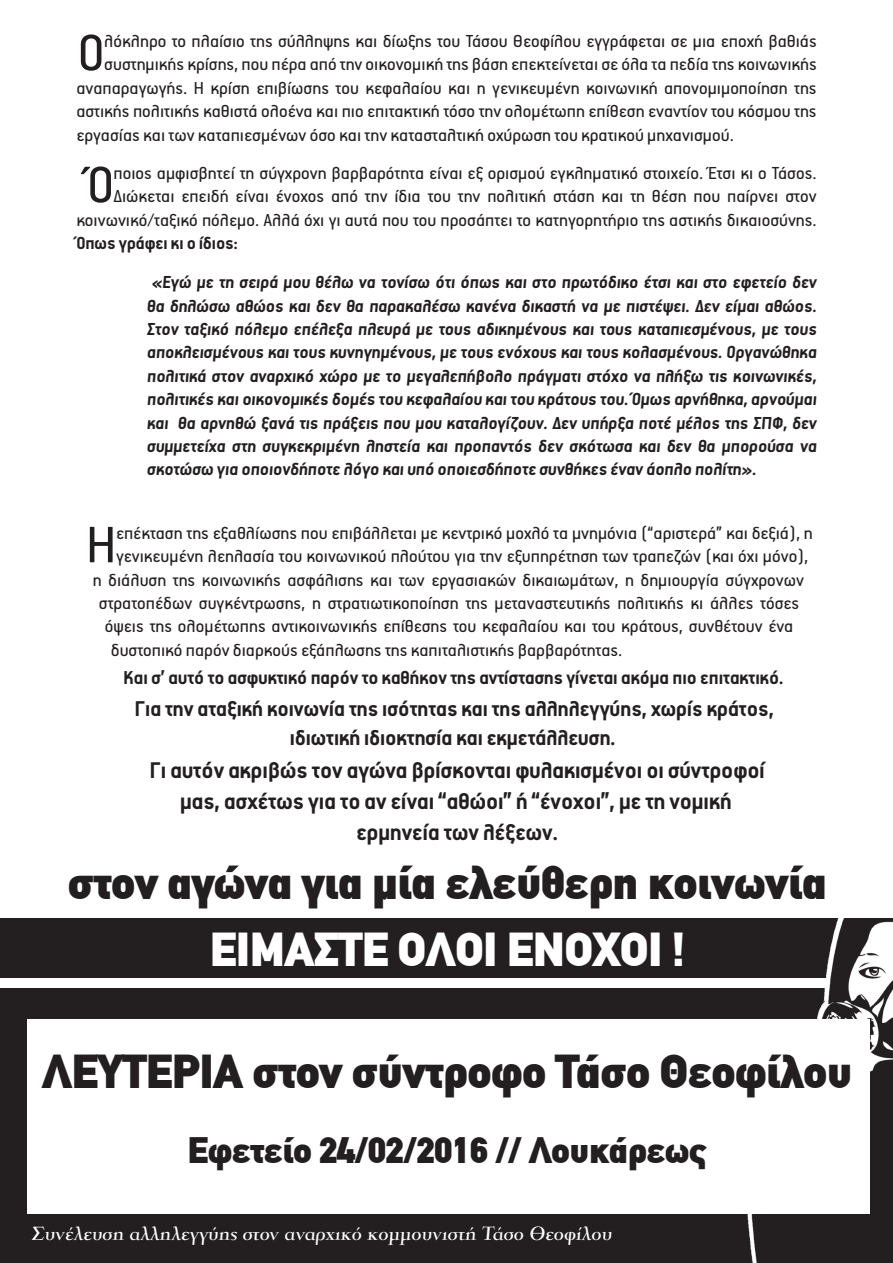
<style>
.page{position:relative;width:893px;height:1263px;background:#fff}
.page>*{position:absolute;margin:0;border:0;box-sizing:border-box;transform-origin:0 0}
.t1{font:57.45px "PF Premier Text";color:#231f20}
.t2{font:900 46.5px "CF Din";color:#231f20}
.t3{font:900 46.5px "CF Din";color:#fff}
.t4{font:900 36px "CF Din";color:#231f20}
.t5{font:700 25.5px/30.6px "PF Premier Text";color:#231f20;text-align:center}
.t6{font:700 24px/28.8px "PF Premier Text";color:#231f20;text-align:center}
.t7{font:700 21px "PF Premier Text";color:#231f20}
.t8{font:700 21px "PF Garamond Classic";color:#fff}
.t9{font:19.5px "PF Premier Text";color:#231f20}
.t10{font:700 19.5px/23.4px "PF Premier Text";color:#231f20;text-align:justify}
</style>
<div class="page">
<div style="left:0;top:918px;width:893px;height:345px;background:#231f20"></div>
<img style="left:574px;top:918px;width:319px;height:345px">
<div style="left:27px;top:1019px;width:843px;height:195px;background:#fff"></div>
<div style="left:0;top:978px;width:829px;height:9px;background:#fff"></div>
<svg style="left:574px;top:925px;width:80px;height:49px"></svg>
<svg style="left:668px;top:926px;width:21px;height:46px"></svg>
<p class="t1" style="left:77px;top:25px;width:28px">Ο</p>
<p class="t9" style="left:104px;top:31px;width:714px">λόκληρο το πλαίσιο της σύλληψης και δίωξης του Τάσου Θεοφίλου εγγράφεται σε μια εποχή βαθιάς</p>
<p class="t9" style="left:104px;top:55px;width:714px">συστημικής κρίσης, που πέρα από την οικονομική της βάση επεκτείνεται σε όλα τα πεδία της κοινωνικής</p>
<p class="t9" style="left:76px;top:78px;width:742px">αναπαραγωγής. Η κρίση επιβίωσης του κεφαλαίου και η γενικευμένη κοινωνική απονομιμοποίηση της</p>
<p class="t9" style="left:76px;top:102px;width:742px">αστικής πολιτικής καθιστά ολοένα και πιο επιτακτική τόσο την ολομέτωπη επίθεση εναντίον του κόσμου της</p>
<p class="t9" style="left:76px;top:125px;width:659px">εργασίας και των καταπιεσμένων όσο και την κατασταλτική οχύρωση του κρατικού μηχανισμού.</p>
<p class="t1" style="left:87px;top:157px;width:28px">Ό</p>
<p class="t9" style="left:113px;top:163px;width:705px">ποιος αμφισβητεί τη σύγχρονη βαρβαρότητα είναι εξ ορισμού εγκληματικό στοιχείο. Έτσι κι ο Τάσος.</p>
<p class="t9" style="left:113px;top:187px;width:704px">Διώκεται επειδή είναι ένοχος από την ίδια του την πολιτική στάση και τη θέση που παίρνει στον</p>
<p class="t9" style="left:76px;top:210px;width:742px">κοινωνικό/ταξικό πόλεμο. Αλλά όχι γι αυτά που του προσάπτει το κατηγορητήριο της αστικής δικαιοσύνης.</p>
<p class="t10" style="left:76px;top:232px;width:163px">Όπως γράφει κι ο ίδιος:</p>
<p class="t10" style="left:147px;top:271px;width:673px">«Εγώ με τη σειρά μου θέλω να τονίσω ότι όπως και στο πρωτόδικο έτσι και στο εφετείο δεν θα δηλώσω αθώος και δεν θα παρακαλέσω κανένα δικαστή να με πιστέψει. Δεν είμαι αθώος.<br>Στον ταξικό πόλεμο επέλεξα πλευρά με τους αδικημένους και τους καταπιεσμένους, με τους αποκλεισμένους και τους κυνηγημένους, με τους ενόχους και τους κολασμένους. Οργανώθηκα πολιτικά στον αναρχικό χώρο με το μεγαλεπήβολο πράγματι στόχο να πλήξω τις κοινωνικές, πολιτικές και οικονομικές δομές του κεφαλαίου και του κράτους του. Όμως αρνήθηκα, αρνούμαι και θα αρνηθώ ξανά τις πράξεις που μου καταλογίζουν. Δεν υπήρξα ποτέ μέλος της ΣΠΦ, δεν συμμετείχα στη συγκεκριμένη ληστεία και προπαντός δεν σκότωσα και δεν θα μπορούσα να σκοτώσω για οποιονδήποτε λόγο και υπό οποιεσδήποτε συνθήκες έναν άοπλο πολίτη».</p>
<p class="t1" style="left:86px;top:516px;width:31px">Η</p>
<p class="t9" style="left:116px;top:523px;width:698px">επέκταση της εξαθλίωσης που επιβάλλεται με κεντρικό μοχλό τα μνημόνια (“αριστερά” και δεξιά), η</p>
<p class="t9" style="left:116px;top:547px;width:694px">γενικευμένη λεηλασία του κοινωνικού πλούτου για την εξυπηρέτηση των τραπεζών (και όχι μόνο),</p>
<p class="t9" style="left:93px;top:570px;width:713px">η διάλυση της κοινωνικής ασφάλισης και των εργασιακών δικαιωμάτων, η δημιουργία σύγχρονων</p>
<p class="t9" style="left:99px;top:593px;width:702px">στρατοπέδων συγκέντρωσης, η στρατιωτικοποίηση της μεταναστευτικής πολιτικής κι άλλες τόσες</p>
<p class="t9" style="left:105px;top:617px;width:690px">όψεις της ολομέτωπης αντικοινωνικής επίθεσης του κεφαλαίου και του κράτους, συνθέτουν ένα</p>
<p class="t9" style="left:111px;top:640px;width:513px">δυστοπικό παρόν διαρκούς εξάπλωσης της καπιταλιστικής βαρβαρότητας.</p>
<p class="t7" style="left:124px;top:667px;width:661px">Και σ’ αυτό το ασφυκτικό παρόν το καθήκον της αντίστασης γίνεται ακόμα πιο επιτακτικό.</p>
<p class="t6" style="left:135px;top:694px;width:640px">Για την αταξική κοινωνία της ισότητας και της αλληλεγγύης, χωρίς κράτος, ιδιωτική ιδιοκτησία και εκμετάλλευση.</p>
<p class="t5" style="left:150px;top:755px;width:617px">Γι αυτόν ακριβώς τον αγώνα βρίσκονται φυλακισμένοι οι σύντροφοί μας, ασχέτως για το αν είναι “αθώοι” ή “ένοχοι”, με τη νομική ερμηνεία των λέξεων.</p>
<p class="t2" style="left:68px;top:857px;width:760px">στον αγώνα για μία ελεύθερη κοινωνία</p>
<p class="t3" style="left:210px;top:924px;width:476px">ΕΙΜΑΣΤΕ ΟΛΟΙ ΕΝΟΧΟΙ !</p>
<p class="t2" style="left:43px;top:1046px;width:811px">ΛΕΥΤΕΡΙΑ στον σύντροφο Τάσο Θεοφίλου</p>
<p class="t4" style="left:188px;top:1130px;width:521px">Εφετείο 24/02/2016 // Λουκάρεως</p>
<p class="t8" style="left:32px;top:1223px;width:584px">Συνέλευση αλληλεγγύης στον αναρχικό κομμουνιστή Τάσο Θεοφίλου</p>
</div>
